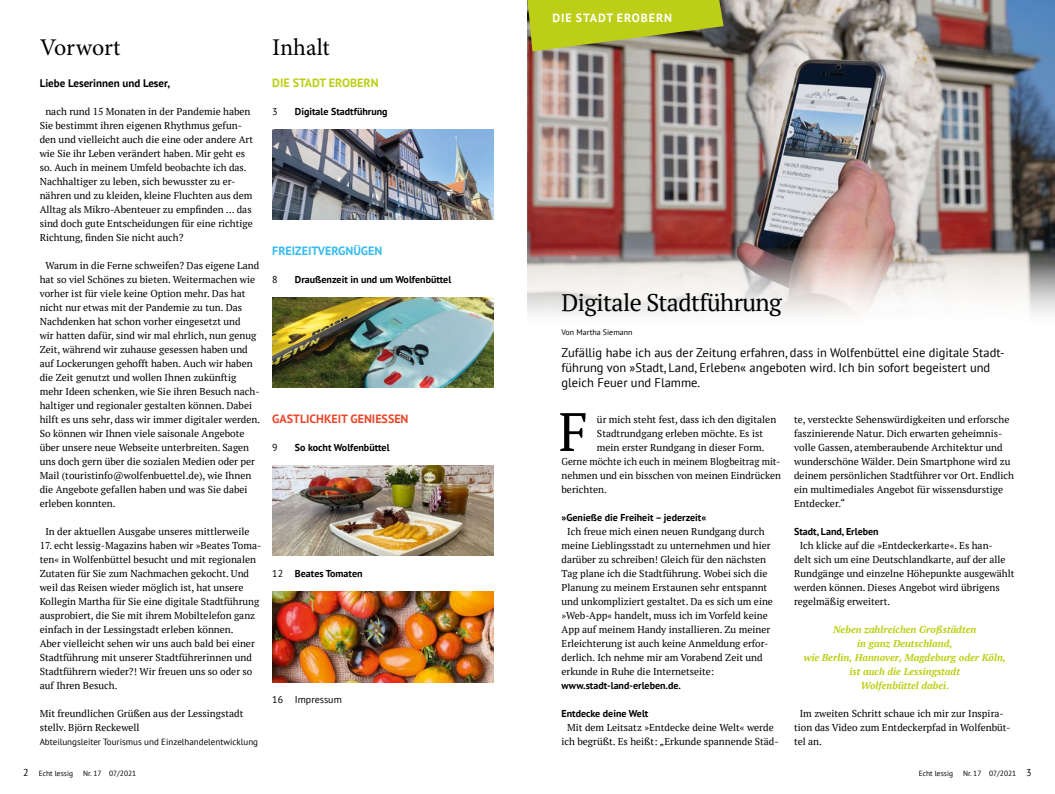
<style>
.page{position:relative;width:1055px;height:794px;background:#fff}
.page>*{position:absolute;margin:0;border:0;box-sizing:border-box;transform-origin:0 0}
.t1{font:54px "PT Serif";color:#000}
.t2{font:24px "PT Serif";letter-spacing:-.025em;color:#000}
.t3{font:24px "Minion Pro";letter-spacing:-.01em;color:#000}
.t4{font:12.5px/15px "PT Sans";color:#000}
.t5{font:700 12px "PT Sans";color:#e8472c}
.t6{font:700 12px "PT Sans";color:#36bcee}
.t7{font:700 12px "PT Sans";color:#bccf16}
.t8{font:700 12px "PT Sans";letter-spacing:.08em;color:#fff}
.t9{font:700 11px "PT Sans";color:#000}
.t10{font:10px/14px "PT Serif";color:#000}
.t11{font:700 10px "PT Sans";color:#000}
.t12{font:italic 700 10px/14px "PT Serif";color:#bccf16;text-align:center}
.t13{font:10px "PT Serif";color:#000;scale:.96 1}
.t14{font:10px "PT Sans";color:#000}
.t15{font:9px "PT Sans";color:#000}
.t16{font:8px "PT Sans";color:#000}
.t17{font:7.5px "PT Sans";color:#000}
.s1{font-weight:400}
.s2{font-size:10px}
</style>
<div class="page">
<img style="left:527px;top:0;width:527px;height:315px">
<img style="left:272px;top:129px;width:221px;height:91px">
<img style="left:272px;top:297px;width:221px;height:91px">
<img style="left:272px;top:465px;width:221px;height:91px">
<img style="left:272px;top:591px;width:221px;height:91px">
<svg style="left:527px;top:0;width:196px;height:51px;background:#adb92d"></svg>
<h2 class="t3" style="left:40px;top:31px;width:82px">Vorwort</h2>
<h2 class="t3" style="left:272px;top:31px;width:59px">Inhalt</h2>
<p class="t9" style="left:40px;top:76px;width:132px">Liebe Leserinnen und Leser,</p>
<p class="t10" style="left:40px;top:104px;width:215px;text-indent:6px">nach rund 15 Monaten in der Pandemie haben Sie bestimmt ihren eigenen Rhythmus gefun&shy;den und vielleicht auch die eine oder andere Art wie Sie ihr Leben verändert haben. Mir geht es so. Auch in meinem Umfeld beobachte ich das.<br>Nachhaltiger zu leben, sich bewusster zu er&shy;nähren und zu kleiden, kleine Fluchten aus dem Alltag als Mikro-Abenteuer zu empfinden … das sind doch gute Entscheidungen für eine richtige Richtung, finden Sie nicht auch?</p>
<p class="t10" style="left:40px;top:258px;width:222px;text-indent:6px">Warum in die Ferne schweifen? Das eigene Land hat so viel Schönes zu bieten. Weitermachen wie vorher ist für viele keine Option mehr. Das hat nicht nur etwas mit der Pandemie zu tun. Das Nachdenken hat schon vorher eingesetzt und<br>wir hatten dafür, sind wir mal ehrlich, nun genug Zeit, während wir zuhause gesessen haben und auf Lockerungen gehofft haben. Auch wir haben die Zeit genutzt und wollen Ihnen zukünftig mehr Ideen schenken, wie Sie ihren Besuch nach&shy;haltiger und regionaler gestalten können. Dabei hilft es uns sehr, dass wir immer digitaler werden.<br>So können wir Ihnen viele saisonale Angebote über unsere neue Webseite unterbreiten. Sagen uns doch gern über die sozialen Medien oder per Mail (touristinfo@wolfenbuettel.de), wie Ihnen die Angebote gefallen haben und was Sie dabei erleben konnten.</p>
<p class="t10" style="left:45px;top:524px;width:205px">In der aktuellen Ausgabe unseres mittlerweile</p>
<p class="t10" style="left:40px;top:538px;width:223px">17. echt lessig-Magazins haben wir »Beates Toma&shy;ten« in Wolfenbüttel besucht und mit regionalen Zutaten für Sie zum Nachmachen gekocht. Und weil das Reisen wieder möglich ist, hat unsere Kollegin Martha für Sie eine digitale Stadtführung ausprobiert, die Sie mit ihrem Mobiltelefon ganz einfach in der Lessingstadt erleben können.<br>Aber vielleicht sehen wir uns auch bald bei einer Stadtführung mit unserer Stadtführerinnen und Stadtführern wieder?! Wir freuen uns so oder so auf Ihren Besuch.</p>
<p class="t10" style="left:40px;top:706px;width:205px">Mit freundlichen Grüßen aus der Lessingstadt stellv. Björn Reckewell</p>
<p class="t15" style="left:40px;top:736px;width:220px">Abteilungsleiter Tourismus und Einzelhandelentwicklung</p>
<p class="t7" style="left:272px;top:75px;width:108px">DIE STADT EROBERN</p>
<p class="t14" style="left:272px;top:105px;width:7px">3</p>
<p class="t11" style="left:295px;top:105px;width:94px">Digitale Stadtführung</p>
<p class="t6" style="left:272px;top:243px;width:112px">FREIZEITVERGNÜGEN</p>
<p class="t14" style="left:272px;top:273px;width:7px">8</p>
<p class="t11" style="left:295px;top:273px;width:158px">Draußenzeit in und um Wolfenbüttel</p>
<p class="t5" style="left:272px;top:411px;width:138px">GASTLICHKEIT GENIESSEN</p>
<p class="t14" style="left:272px;top:441px;width:7px">9</p>
<p class="t11" style="left:295px;top:441px;width:96px">So kocht Wolfenbüttel</p>
<p class="t11" style="left:272px;top:567px;width:92px"><span class="s1">12</span> Beates Tomaten</p>
<p class="t14" style="left:272px;top:693px;width:71px">16 Impressum</p>
<p class="t8" style="left:552px;top:10px;width:121px">DIE STADT EROBERN</p>
<h2 class="t2" style="left:561px;top:287px;width:222px">Digitale Stadtführung</h2>
<p class="t4" style="left:561px;top:345px;width:445px">Zufällig habe ich aus der Zeitung erfahren, dass in Wolfenbüttel eine digitale Stadt&shy;führung von »Stadt, Land, Erleben« angeboten wird. Ich bin sofort begeistert und gleich Feuer und Flamme.</p>
<p class="t16" style="left:561px;top:327px;width:72px">Von Martha Siemann</p>
<h1 class="t1" style="left:558px;top:397px;width:31px">F</h1>
<p class="t10" style="left:597px;top:412px;width:181px">ür mich steht fest, dass ich den digitalen</p>
<p class="t10" style="left:597px;top:426px;width:168px">Stadtrundgang erleben möchte. Es ist</p>
<p class="t10" style="left:597px;top:440px;width:169px">mein erster Rundgang in dieser Form.</p>
<p class="t13" style="left:561px;top:455px;width:230px">Gerne möchte ich euch in meinem Blogbeitrag mit-</p>
<p class="t10" style="left:561px;top:468px;width:221px">nehmen und ein bisschen von meinen Eindrücken</p>
<p class="t10" style="left:561px;top:482px;width:47px">berichten.</p>
<p class="t11" style="left:561px;top:511px;width:146px">»Genieße die Freiheit – jederzeit«</p>
<p class="t10" style="left:561px;top:524px;width:213px;text-indent:6px">Ich freue mich einen neuen Rundgang durch meine Lieblingsstadt zu unternehmen und hier darüber zu schreiben! Gleich für den nächsten Tag plane ich die Stadtführung. Wobei sich die Planung zu meinem Erstaunen sehr entspannt und unkompliziert gestaltet. Da es sich um eine »Web-App« handelt, muss ich im Vorfeld keine App auf meinem Handy installieren. Zu meiner Erleichterung ist auch keine Anmeldung erfor&shy;derlich. Ich nehme mir am Vorabend Zeit und erkunde in Ruhe die Internetseite:</p>
<p class="t11" style="left:561px;top:679px;width:121px">www.stadt-land-erleben.de.</p>
<p class="t11" style="left:561px;top:707px;width:88px">Entdecke deine Welt</p>
<p class="t10" style="left:561px;top:720px;width:219px;text-align:center">Mit dem Leitsatz »Entdecke deine Welt« werde ich begrüßt. Es heißt: „Erkunde spannende Städ-</p>
<p class="t10" style="left:794px;top:412px;width:221px">te, versteckte Sehenswürdigkeiten und erforsche faszinierende Natur. Dich erwarten geheimnis&shy;volle Gassen, atemberaubende Architektur und wunderschöne Wälder. Dein Smartphone wird zu deinem persönlichen Stadtführer vor Ort. Endlich ein multimediales Angebot für wissensdurstige Entdecker.“</p>
<p class="t11" style="left:794px;top:525px;width:86px">Stadt, Land, Erleben</p>
<p class="t10" style="left:794px;top:538px;width:222px;text-indent:6px">Ich klicke auf die »Entdeckerkarte«. Es han-<br>delt sich um eine Deutschlandkarte, auf der alle Rundgänge und einzelne Höhepunkte ausgewählt werden können. Dieses Angebot wird übrigens regelmäßig erweitert.</p>
<p class="t12" style="left:803px;top:622px;width:204px">Neben zahlreichen Großstädten<br>in ganz Deutschland,<br>wie Berlin, Hannover, Magdeburg oder Köln, ist auch die Lessingstadt<br>Wolfenbüttel dabei.</p>
<p class="t10" style="left:794px;top:706px;width:218px;text-indent:6px">Im zweiten Schritt schaue ich mir zur Inspira&shy;tion das Video zum Entdeckerpfad in Wolfenbüt&shy;tel an.</p>
<p class="t14" style="left:23px;top:765px;width:7px">2</p>
<p class="t17" style="left:39px;top:768px;width:36px">Echt lessig</p>
<p class="t17" style="left:83px;top:768px;width:55px">Nr. 17 07/2021</p>
<p class="t17" style="left:918px;top:768px;width:36px">Echt lessig</p>
<p class="t17" style="left:963px;top:768px;width:70px">Nr. 17 07/2021 <span class="s2">3</span></p>
</div>
